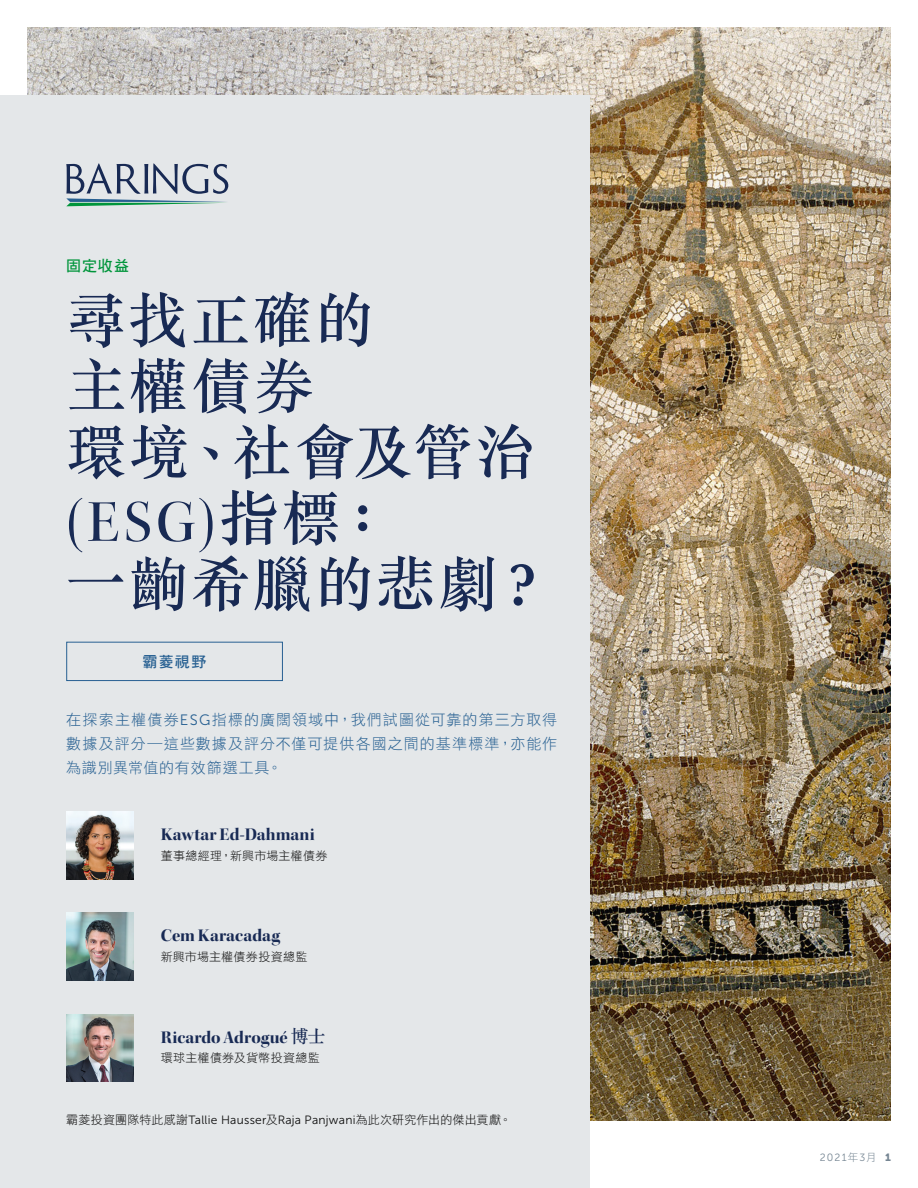
<style>
.page{position:relative;width:918px;height:1188px;background:#fff}
.page>*{position:absolute;margin:0;border:0;box-sizing:border-box;transform-origin:0 0}
.t1{font:500 60px/66px "M Sung HK";letter-spacing:.035em;color:#182a54}
.t2{font:18px "Kepler Std Bold Disp";letter-spacing:.005em;color:#182a54}
.t3{font:15px/24px "DF Hei HK W3";letter-spacing:.065em;color:#276092;text-align:justify}
.t4{font:15px "DF Hei HK W7";color:#276092}
.t5{font:15px "DF Hei HK W7";color:#00953b}
.t6{font:12px "Museo Sans 300";letter-spacing:.02em;color:#0d0d0d}
.t7{font:12px "DF Hei HK W3";letter-spacing:.025em;color:#0d0d0d}
.t8{font:10.5px "Museo Sans 300";color:#768693}
.s1{font-family:"Kepler Std Medium Disp";font-weight:400}
.s2{font-family:"Museo Sans 300"}
.s3{font-family:"M Sung HK";font-weight:500}
.s4{font-family:"DF Hei HK W3"}
.s5{font-family:"Museo Sans 900"}
</style>
<div class="page">
<img style="left:27px;top:27px;width:864px;height:1093px">
<div style="left:0;top:96px;width:590px;height:1092px;background:#e4e7e9"></div>
<svg style="left:66px;top:163px;width:162px;height:43px"></svg>
<div style="left:66px;top:642px;width:217px;height:39px;border:1px solid #276092"></div>
<img style="left:66px;top:913px;width:68px;height:67px">
<img style="left:66px;top:812px;width:68px;height:67px">
<img style="left:66px;top:1014px;width:68px;height:68px">
<p class="t5" style="left:66px;top:257px;width:64px">固定收益</p>
<p class="t1" style="left:66px;top:286px;width:487px">尋找正確的<br>主權債券<br>環境、社會及管治<span class="s1">(ESG)</span>指標：<br>一齣希臘的悲劇？</p>
<p class="t4" style="left:143px;top:653px;width:66px">霸菱視野</p>
<p class="t3" style="left:66px;top:708px;width:492px">在探索主權債券<span class="s2">ESG</span>指標的廣闊領域中，我們試圖從可靠的第三方取得數據及評分—這些數據及評分不僅可提供各國之間的基準標準，亦能作為識別異常值的有效篩選工具。</p>
<p class="t2" style="left:161px;top:824px;width:155px">Kawtar Ed-Dahmani</p>
<p class="t7" style="left:161px;top:849px;width:168px">董事總經理，新興市場主權債券</p>
<p class="t2" style="left:161px;top:925px;width:121px">Cem Karacadag</p>
<p class="t7" style="left:161px;top:950px;width:148px">新興市場主權債券投資總監</p>
<p class="t2" style="left:161px;top:1027px;width:167px">Ricardo Adrogué <span class="s3">博士</span></p>
<p class="t7" style="left:161px;top:1051px;width:161px">環球主權債券及貨幣投資總監</p>
<p class="t6" style="left:66px;top:1113px;width:447px"><span class="s4">霸菱投資團隊特此感謝</span>Tallie Hausser<span class="s4">及</span>Raja Panjwani<span class="s4">為此次研究作出的傑出貢獻。</span></p>
<p class="t8" style="left:820px;top:1152px;width:73px">2021<span class="s4">年</span>3<span class="s4">月</span> <span class="s5">1</span></p>
</div>
